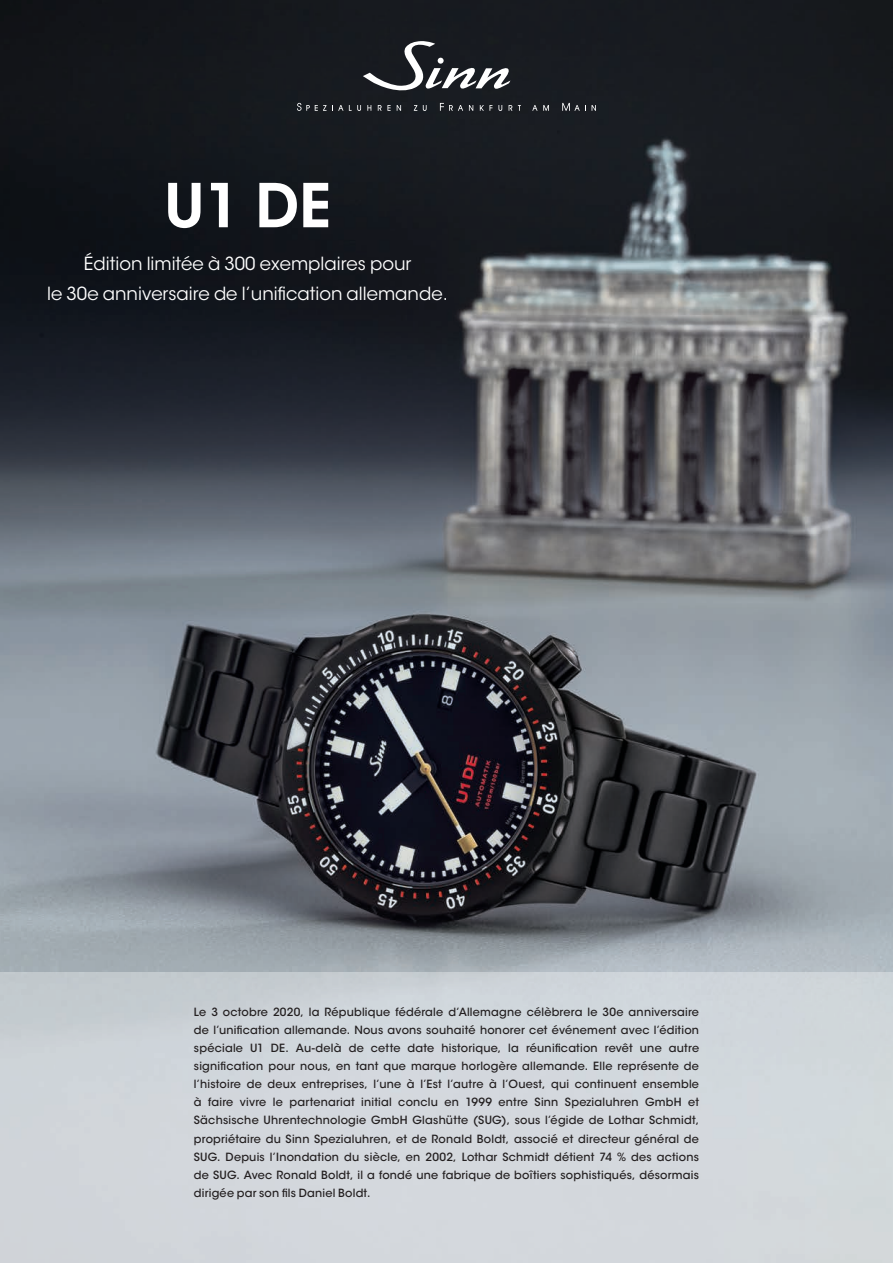
<style>
.page{position:relative;width:893px;height:1263px;background:#fff}
.page>*{position:absolute;margin:0;border:0;box-sizing:border-box;transform-origin:0 0}
.t1{font:600 60px "ITC Avant Garde Std";color:#fff}
.t2{font:18px/30px "ITC Avant Garde Std";color:#fff;text-align:center}
.t3{font:500 11.25px/18px "ITC Avant Garde Std";letter-spacing:.02em;color:#231f20;text-align:justify}
</style>
<div class="page">
<img style="left:0;top:0;width:893px;height:973px">
<div style="left:0;top:973px;width:893px;height:290px;background:#d2d7dc"></div>
<svg style="left:363px;top:41px;width:147px;height:54px"></svg>
<svg style="left:332px;top:105px;width:11px;height:6px"></svg>
<svg style="left:349px;top:105px;width:12px;height:6px"></svg>
<svg style="left:367px;top:105px;width:4px;height:6px"></svg>
<svg style="left:378px;top:105px;width:13px;height:6px"></svg>
<svg style="left:397px;top:105px;width:4px;height:6px"></svg>
<svg style="left:414px;top:105px;width:3px;height:6px"></svg>
<svg style="left:423px;top:105px;width:4px;height:6px"></svg>
<svg style="left:469px;top:105px;width:4px;height:6px"></svg>
<svg style="left:480px;top:105px;width:12px;height:6px"></svg>
<svg style="left:498px;top:105px;width:4px;height:6px"></svg>
<svg style="left:509px;top:105px;width:3px;height:6px"></svg>
<svg style="left:518px;top:105px;width:3px;height:6px"></svg>
<svg style="left:532px;top:105px;width:17px;height:6px"></svg>
<svg style="left:592px;top:105px;width:4px;height:6px"></svg>
<svg style="left:297px;top:103px;width:29px;height:8px"></svg>
<svg style="left:440px;top:103px;width:23px;height:8px"></svg>
<svg style="left:562px;top:103px;width:24px;height:8px"></svg>
<h1 class="t1" style="left:164px;top:167px;width:168px">U1 DE</h1>
<h2 class="t2" style="left:47px;top:249px;width:402px">Édition limitée à 300 exemplaires pour<br>le 30e anniversaire de l’unification allemande.</h2>
<p class="t3" style="left:194px;top:1003px;width:507px">Le 3 octobre 2020, la République fédérale d’Allemagne célèbrera le 30e anniversaire de l’unification allemande. Nous avons souhaité honorer cet événement avec l’édition spéciale U1 DE. Au-delà de cette date historique, la réunification revêt une autre signification pour nous, en tant que marque horlogère allemande. Elle représente de l’histoire de deux entreprises, l’une à l’Est l’autre à l’Ouest, qui continuent ensemble à faire vivre le partenariat initial conclu en 1999 entre Sinn Spezialuhren GmbH et Sächsische Uhrentechnologie GmbH Glashütte (SUG), sous l’égide de Lothar Schmidt, propriétaire du Sinn Spezialuhren, et de Ronald Boldt, associé et directeur général de SUG. Depuis l’Inondation du siècle, en 2002, Lothar Schmidt détient 74 % des actions de SUG. Avec Ronald Boldt, il a fondé une fabrique de boîtiers sophistiqués, désormais dirigée par son fils Daniel Boldt.</p>
</div>
